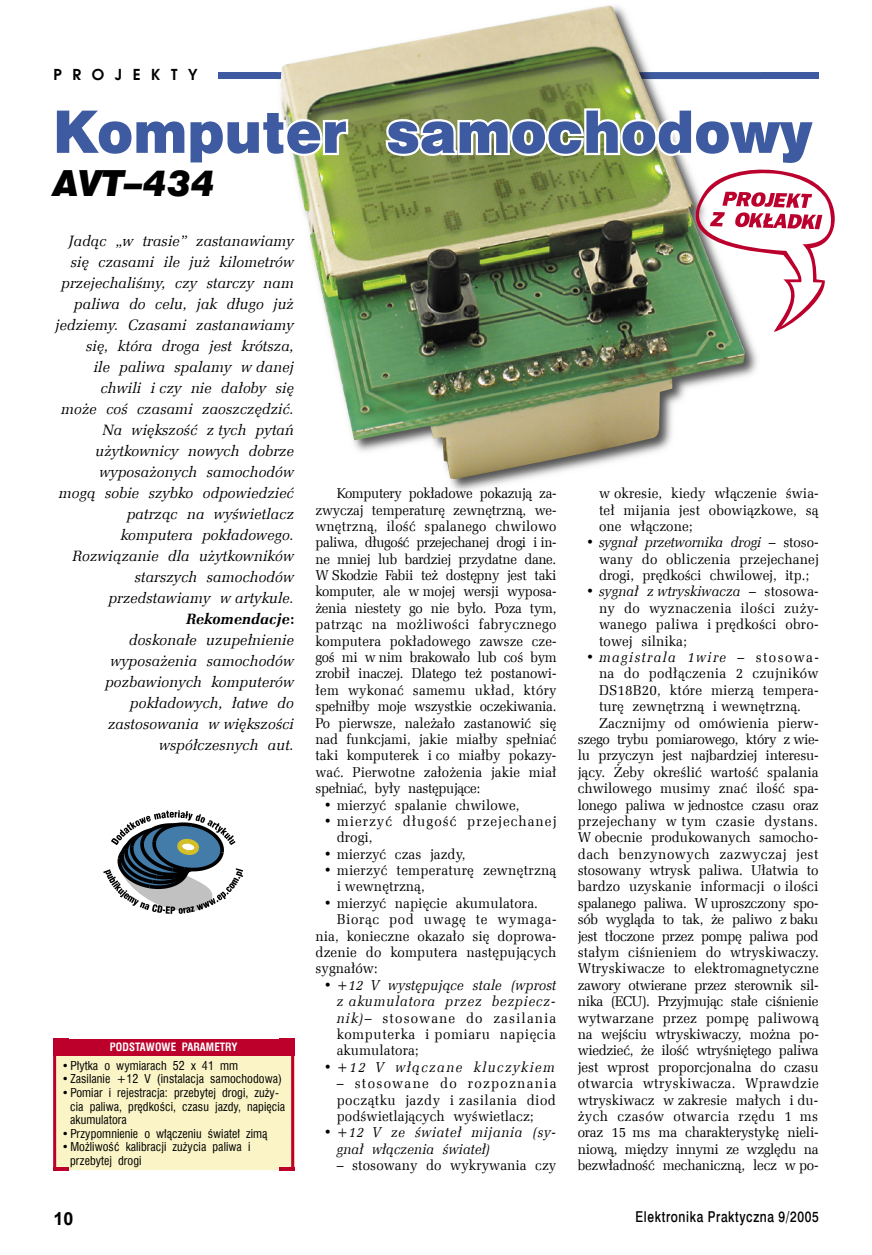
<style>
.page{position:relative;width:872px;height:1255px;background:#fff}
.page>*{position:absolute;margin:0;border:0;box-sizing:border-box;transform-origin:0 0}
.t1{font:54px "Swis 721 Blk 2 EU";letter-spacing:.005em;color:#3e5ba1}
.t2{font:italic 36px "Swis 721 Blk EU";letter-spacing:.005em;color:#000}
.t3{font:700 18px "Arial";color:#000}
.t4{font:italic 15px/21px "Zapf Ellipt EU";letter-spacing:.005em;color:#000;text-align:right}
.t5{font:15px "Swis 721 Md EU";letter-spacing:.05em;color:#000;scale:.8 1}
.t6{font:700 15px "Avalon";letter-spacing:.05em;color:#000}
.t7{font:14.25px/16.4px "Zapf Ellipt EU";letter-spacing:.005em;color:#000;text-align:justify;scale:.96 1}
.t8{font:14.25px/16.4px "Zapf Ellipt EU";letter-spacing:.005em;color:#000;text-align:justify;scale:.95 1}
.t9{font:14.25px "Zapf Ellipt EU";letter-spacing:-.025em;color:#000;scale:.96 1}
.t10{font:14.25px "Zapf Ellipt EU";letter-spacing:.03em;color:#000;scale:.96 1}
.t11{font:14.25px "Zapf Ellipt EU";letter-spacing:-.015em;color:#000;scale:.96 1}
.t12{font:14.25px "Zapf Ellipt EU";letter-spacing:-.02em;color:#000;scale:.96 1}
.t13{font:italic 14.25px "Zapf Ellipt EU";letter-spacing:.1em;color:#000;scale:.96 1}
.t14{font:italic 14.25px/16.4px "Zapf Ellipt EU";letter-spacing:.005em;color:#000;scale:.96 1}
.t15{font:14.25px/16.4px "Zapf Ellipt EU";letter-spacing:.075em;color:#000;scale:.96 1}
.t16{font:14.25px "Zapf Ellipt EU";letter-spacing:.035em;color:#000;scale:.96 1}
.t17{font:14.25px "Zapf Ellipt EU";letter-spacing:.025em;color:#000;scale:.96 1}
.t18{font:14.25px "Zapf Ellipt EU";letter-spacing:.045em;color:#000;scale:.96 1}
.t19{font:12px/13.5px "Swis 721 Cn EU";letter-spacing:.005em;color:#000}
.t20{font:700 11.25px "Swis 721 Cn EU";letter-spacing:.005em;color:#fff}
.s1{font-weight:700}
.s2{font-weight:700;font-style:normal}
.s3{font-style:italic}
.s4{font-style:normal}
</style>
<div class="page">
<div style="left:218px;top:72px;width:600px;height:7px;background:#3e5ba1"></div>
<img style="left:277px;top:72px;width:483px;height:1px">
<img style="left:280px;top:5px;width:465px;height:474px">
<div style="left:53px;top:1055px;width:241px;height:114px;background:#faf4c6"></div>
<hr style="left:53px;top:1038px;width:3px;height:131px;background:#bd002b">
<hr style="left:53px;top:1166px;width:15px;height:3px;background:#bd002b">
<hr style="left:279px;top:1166px;width:15px;height:3px;background:#bd002b">
<hr style="left:291px;top:1038px;width:3px;height:131px;background:#bd002b">
<div style="left:53px;top:1038px;width:241px;height:17px;background:#bd002b"></div>
<img style="left:280px;top:106px;width:70px;height:61px">
<img style="left:383px;top:106px;width:452px;height:226px">
<svg style="left:103px;top:810px;width:140px;height:104px"></svg>
<p class="t6" style="left:53px;top:65px;width:145px">P R O J E K T Y</p>
<p class="t6" style="left:53px;top:65px;width:199px">Komputer samochodowy</p>
<h1 class="t1" style="left:53px;top:95px;width:760px">Komputer samochodowy</h1>
<h2 class="t2" style="left:53px;top:160px;width:163px">AVT–434</h2>
<p class="t4" style="left:56px;top:230px;width:240px">Jadąc „w trasie” zastanawiamy się czasami ile już kilometrów przejechaliśmy, czy starczy nam paliwa do celu, jak długo już jedziemy. Czasami zastanawiamy się, która droga jest krótsza,<br>ile paliwa spalamy w danej chwili i czy nie dałoby się<br>może coś czasami zaoszczędzić.<br>Na większość z tych pytań użytkownicy nowych dobrze wyposażonych samochodów<br>mogą sobie szybko odpowiedzieć patrząc na wyświetlacz komputera pokładowego.<br>Rozwiązanie dla użytkowników starszych samochodów przedstawiamy w artykule.<br><span class="s1">Rekomendacje</span><span class="s2">:<br></span>doskonałe uzupełnienie wyposażenia samochodów pozbawionych komputerów pokładowych, łatwe do zastosowania w większości współczesnych aut.</p>
<p class="t20" style="left:110px;top:1040px;width:129px">PODSTAWOWE PARAMETRY</p>
<p class="t19" style="left:62px;top:1058px;width:178px">• Płytka o wymiarach 52 x 41 mm</p>
<p class="t19" style="left:62px;top:1072px;width:222px">• Zasilanie +12 V (instalacja samochodowa)</p>
<p class="t19" style="left:70px;top:1085px;width:216px;text-indent:-9px">• Pomiar i rejestracja: przebytej drogi, zuży&shy;cia paliwa, prędkości, czasu jazdy, napięcia akumulatora</p>
<p class="t19" style="left:62px;top:1126px;width:207px">• Przypomnienie o włączeniu świateł zimą</p>
<p class="t19" style="left:70px;top:1139px;width:182px;text-indent:-9px">• Możliwość kalibracji zużycia paliwa i przebytej drogi</p>
<p class="t8" style="left:315px;top:485px;width:255px;text-indent:21px">Komputery pokładowe pokazują za&shy;zwyczaj temperaturę zewnętrzną, we&shy;wnętrzną, ilość spalanego chwilowo paliwa, długość przejechanej drogi i in&shy;ne mniej lub bardziej przydatne dane.<br>W Skodzie Fabii też dostępny jest taki komputer, ale w mojej wersji wyposa&shy;żenia niestety go nie było. Poza tym, patrząc na możliwości fabrycznego komputera pokładowego zawsze cze&shy;goś mi w nim brakowało lub coś bym zrobił inaczej. Dlatego też postanowi&shy;łem wykonać samemu układ, który spełniłby moje wszystkie oczekiwania.<br>Po pierwsze, należało zastanowić się nad funkcjami, jakie miałby spełniać taki komputerek i co miałby pokazy&shy;wać. Pierwotne założenia jakie miał spełniać, były następujące:</p>
<p class="t7" style="left:324px;top:796px;width:205px">• mierzyć spalanie chwilowe,</p>
<p class="t15" style="left:337px;top:813px;width:230px;text-indent:-13px">• mierzyć długość przejechanej drogi,</p>
<p class="t7" style="left:324px;top:845px;width:149px">• mierzyć czas jazdy,</p>
<p class="t7" style="left:337px;top:862px;width:230px;text-indent:-13px">• mierzyć temperaturę zewnętrzną i wewnętrzną,</p>
<p class="t7" style="left:324px;top:895px;width:224px">• mierzyć napięcie akumulatora.</p>
<p class="t18" style="left:337px;top:910px;width:230px">Biorąc pod uwagę te wymaga-</p>
<p class="t7" style="left:315px;top:927px;width:252px">nia, konieczne okazało się doprowa-</p>
<p class="t7" style="left:315px;top:944px;width:252px">dzenie do komputera następujących</p>
<p class="t7" style="left:315px;top:960px;width:66px">sygnałów:</p>
<p class="t7" style="left:337px;top:977px;width:230px;text-indent:-13px">• <span class="s3">+12 V występujące stale (wprost z akumulatora przez bezpiecz&shy;nik)</span>– stosowane do zasilania komputerka i pomiaru napięcia akumulatora;</p>
<p class="t13" style="left:324px;top:1058px;width:242px"><span class="s4">•</span> +12 V włączane kluczykiem</p>
<p class="t7" style="left:337px;top:1075px;width:230px">– stosowane do rozpoznania początku jazdy i zasilania diod podświetlających wyświetlacz;</p>
<p class="t14" style="left:337px;top:1124px;width:230px;text-indent:-13px"><span class="s4">•</span> +12 V ze świateł mijania (sy&shy;gnał włączenia świateł)</p>
<p class="t7" style="left:337px;top:1157px;width:230px">– stosowany do wykrywania czy</p>
<p class="t7" style="left:599px;top:485px;width:230px">w okresie, kiedy włączenie świa&shy;teł mijania jest obowiązkowe, są one włączone;</p>
<p class="t7" style="left:599px;top:534px;width:230px;text-indent:-13px">• <span class="s3">sygnał przetwornika drogi</span> – stoso&shy;wany do obliczenia przejechanej drogi, prędkości chwilowej, itp.;</p>
<p class="t7" style="left:599px;top:583px;width:230px;text-indent:-13px">• <span class="s3">sygnał z wtryskiwacza</span> – stosowa&shy;ny do wyznaczenia ilości zuży&shy;wanego paliwa i prędkości obro&shy;towej silnika;</p>
<p class="t13" style="left:586px;top:648px;width:244px"><span class="s4">•</span> magistrala 1wire <span class="s4">– stosowa-</span></p>
<p class="t17" style="left:599px;top:665px;width:230px">na do podłączenia 2 czujników</p>
<p class="t7" style="left:599px;top:682px;width:230px">DS18B20, które mierzą tempera-</p>
<p class="t7" style="left:599px;top:698px;width:212px">turę zewnętrzną i wewnętrzną.</p>
<p class="t7" style="left:599px;top:714px;width:230px">Zacznijmy od omówienia pierw-</p>
<p class="t9" style="left:578px;top:730px;width:253px">szego trybu pomiarowego, który z wie-</p>
<p class="t11" style="left:578px;top:746px;width:252px">lu przyczyn jest najbardziej interesu-</p>
<p class="t7" style="left:578px;top:764px;width:252px">jący. Żeby określić wartość spalania</p>
<p class="t7" style="left:578px;top:780px;width:252px">chwilowego musimy znać ilość spa-</p>
<p class="t12" style="left:578px;top:796px;width:252px">lonego paliwa w jednostce czasu oraz</p>
<p class="t10" style="left:578px;top:812px;width:252px">przejechany w tym czasie dystans.</p>
<p class="t7" style="left:578px;top:829px;width:252px">W obecnie produkowanych samocho-</p>
<p class="t16" style="left:578px;top:845px;width:252px">dach benzynowych zazwyczaj jest</p>
<p class="t7" style="left:578px;top:862px;width:252px">stosowany wtrysk paliwa. Ułatwia to</p>
<p class="t7" style="left:578px;top:878px;width:252px">bardzo uzyskanie informacji o ilości</p>
<p class="t9" style="left:578px;top:894px;width:252px">spalanego paliwa. W uproszczony spo-</p>
<p class="t9" style="left:578px;top:910px;width:252px">sób wygląda to tak, że paliwo z baku</p>
<p class="t9" style="left:578px;top:927px;width:252px">jest tłoczone przez pompę paliwa pod</p>
<p class="t7" style="left:578px;top:944px;width:253px">stałym ciśnieniem do wtryskiwaczy.</p>
<p class="t7" style="left:578px;top:960px;width:252px">Wtryskiwacze to elektromagnetyczne</p>
<p class="t9" style="left:578px;top:976px;width:252px">zawory otwierane przez sterownik sil-</p>
<p class="t9" style="left:578px;top:992px;width:252px">nika (ECU). Przyjmując stałe ciśnienie</p>
<p class="t7" style="left:578px;top:1009px;width:253px">wytwarzane przez pompę paliwową</p>
<p class="t7" style="left:578px;top:1026px;width:253px">na wejściu wtryskiwaczy, można po-</p>
<p class="t9" style="left:578px;top:1041px;width:252px">wiedzieć, że ilość wtryśniętego paliwa</p>
<p class="t7" style="left:578px;top:1058px;width:252px">jest wprost proporcjonalna do czasu</p>
<p class="t10" style="left:578px;top:1074px;width:252px">otwarcia wtryskiwacza. Wprawdzie</p>
<p class="t7" style="left:578px;top:1091px;width:252px">wtryskiwacz w zakresie małych i du-</p>
<p class="t10" style="left:578px;top:1107px;width:252px">żych czasów otwarcia rzędu 1 ms</p>
<p class="t11" style="left:578px;top:1123px;width:252px">oraz 15 ms ma charakterystykę nieli-</p>
<p class="t9" style="left:578px;top:1140px;width:252px">niową, między innymi ze względu na</p>
<p class="t12" style="left:578px;top:1156px;width:252px">bezwładność mechaniczną, lecz w po-</p>
<p class="t3" style="left:53px;top:1206px;width:22px">10</p>
<p class="t5" style="left:635px;top:1207px;width:230px">Elektronika Praktyczna 9/2005</p>
</div>
